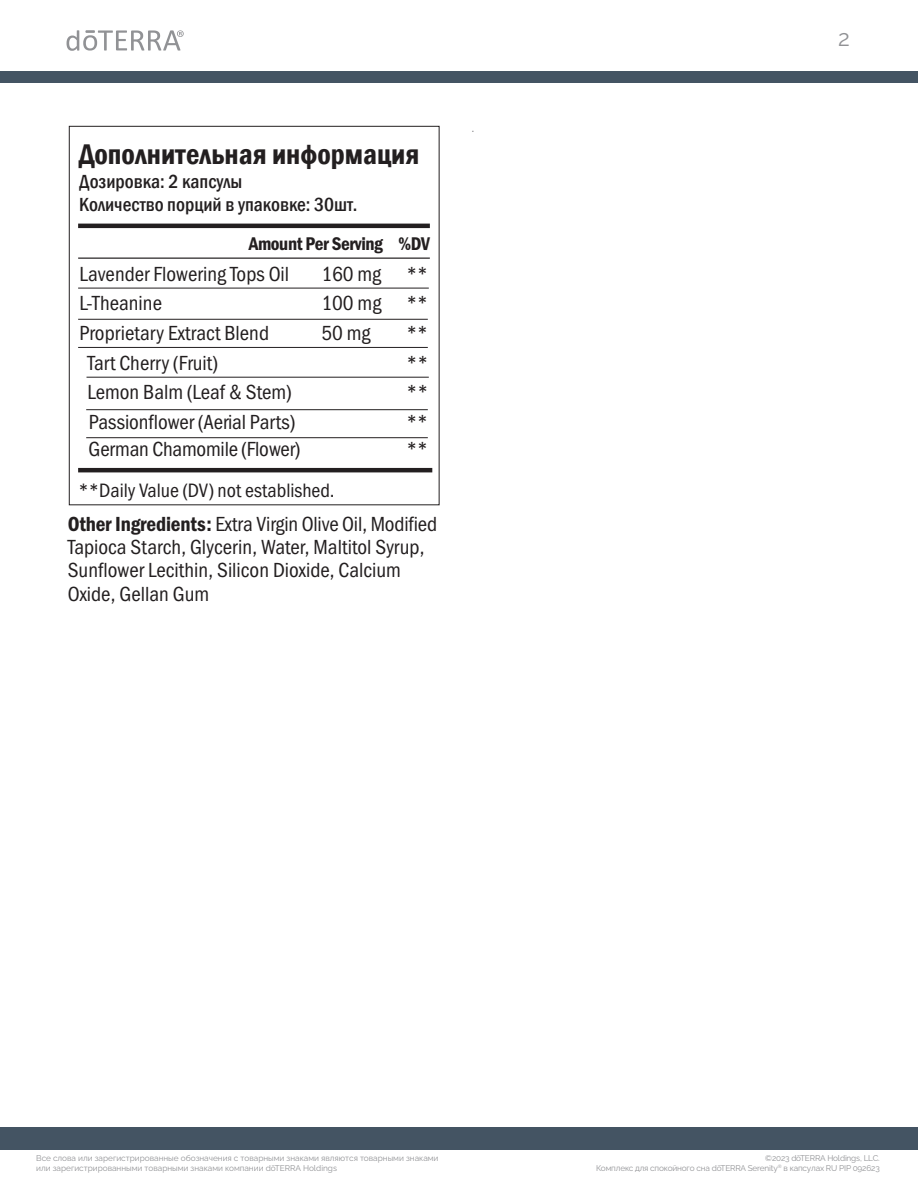
<style>
.page{position:relative;width:918px;height:1188px;background:#fff}
.page>*{position:absolute;margin:0;border:0;box-sizing:border-box;transform-origin:0 0}
.t1{font:39.15px "Franklin Gothic URW Hea";letter-spacing:.025em;color:#231f20}
.Footer_Right{font:600 condensed 29.25px "Franklin Gothic";color:#231f20}
.t2{font:22.5px "Raleway v 4020 Regular";color:#919295}
.t3{font:21.15px/23.2px "Franklin Gothic URW Cond";color:#231f20}
.t4{font:20.1px "Franklin Gothic URW Cond";color:#231f20}
.Footer_Right-2{font:500 condensed 19.5px "Franklin Gothic";color:#231f20}
.t5{font:19.05px "Franklin Gothic URW Con Dem";letter-spacing:-.02em;color:#231f20}
.FAQ-A{font:12.75px "Raleway v 4020 Regular";color:#5a5a5d}
.t6{font:8.25px/9.9px "Raleway v 4020 Regular";color:#919295}
.t7{font:8.25px/9.9px "Raleway v 4020 Regular";letter-spacing:-.02em;color:#919295;text-align:right}
.s1{font-family:"Franklin Gothic URW Con Dem"}
</style>
<div class="page">
<div style="left:0;top:1128px;width:918px;height:22px;background:#445463"></div>
<div style="left:0;top:71px;width:918px;height:12px;background:#445463"></div>
<svg style="left:67px;top:30px;width:117px;height:21px"></svg>
<hr style="left:78px;top:258px;width:352px;height:1px;background:#231f20">
<div style="left:69px;top:126px;width:371px;height:379px;border:1px solid #231f20"></div>
<hr style="left:78px;top:224px;width:352px;height:4px;background:#231f20">
<hr style="left:78px;top:468px;width:354px;height:4px;background:#231f20">
<hr style="left:78px;top:288px;width:351px;height:1px;background:#231f20">
<hr style="left:87px;top:377px;width:342px;height:1px;background:#231f20">
<hr style="left:78px;top:319px;width:350px;height:1px;background:#231f20">
<hr style="left:78px;top:347px;width:350px;height:1px;background:#231f20">
<hr style="left:86px;top:409px;width:342px;height:1px;background:#231f20">
<hr style="left:86px;top:437px;width:342px;height:1px;background:#231f20">
<p class="t1" style="left:78px;top:124px;width:347px">Supplement Facts</p>
<p class="Footer_Right" style="left:79px;top:135px;width:342px">Дополнительная информация</p>
<p class="Footer_Right-2" style="left:79px;top:168px;width:164px">Дозировка: 2 капсулы</p>
<p class="Footer_Right-2" style="left:79px;top:192px;width:280px">Количество порций в упаковке: 30шт.</p>
<p class="t3" style="left:79px;top:170px;width:199px;line-height:22.2px">Serving Size 2 Softgels<br>Servings Per Container 30</p>
<p class="t5" style="left:249px;top:231px;width:183px">Amount Per Serving %DV</p>
<p class="t3" style="left:79px;top:261px;width:211px">Lavender Flowering Tops Oil</p>
<p class="t3" style="left:321px;top:261px;width:108px">160 mg **</p>
<p class="t3" style="left:79px;top:290px;width:84px">L-Theanine</p>
<p class="t3" style="left:321px;top:290px;width:108px">100 mg **</p>
<p class="t3" style="left:79px;top:320px;width:191px">Proprietary Extract Blend</p>
<p class="t3" style="left:321px;top:320px;width:51px">50 mg</p>
<p class="t3" style="left:407px;top:320px;width:23px">**</p>
<p class="t3" style="left:87px;top:350px;width:132px">Tart Cherry (Fruit)</p>
<p class="t3" style="left:407px;top:350px;width:23px">**</p>
<p class="t3" style="left:87px;top:379px;width:206px">Lemon Balm (Leaf &amp; Stem)</p>
<p class="t3" style="left:407px;top:379px;width:23px">**</p>
<p class="t3" style="left:89px;top:409px;width:208px">Passionflower (Aerial Parts)</p>
<p class="t3" style="left:406px;top:409px;width:23px">**</p>
<p class="t3" style="left:89px;top:436px;width:213px">German Chamomile (Flower)</p>
<p class="t3" style="left:406px;top:436px;width:23px">**</p>
<p class="t4" style="left:79px;top:476px;width:258px">**Daily Value (DV) not established.</p>
<p class="t3" style="left:68px;top:511px;width:371px"><span class="s1">Other Ingredients:</span> Extra Virgin Olive Oil, Modified Tapioca Starch, Glycerin, Water, Maltitol Syrup, Sunflower Lecithin, Silicon Dioxide, Calcium Oxide, Gellan Gum</p>
<p class="FAQ-A" style="left:472px;top:117px;width:4px">.</p>
<p class="t2" style="left:838px;top:21px;width:13px">2</p>
<p class="t6" style="left:36px;top:1152px;width:404px">Все слова или зарегистрированные обозначения с товарными знаками являются товарными знаками или зарегистрированными товарными знаками компании dōTERRA Holdings</p>
<p class="t7" style="left:596px;top:1152px;width:285px">©2023 dōTERRA Holdings, LLC.<br>Комплекс для спокойного сна dōTERRA Serenity<sup>®</sup> в капсулах RU PIP 092623</p>
</div>
